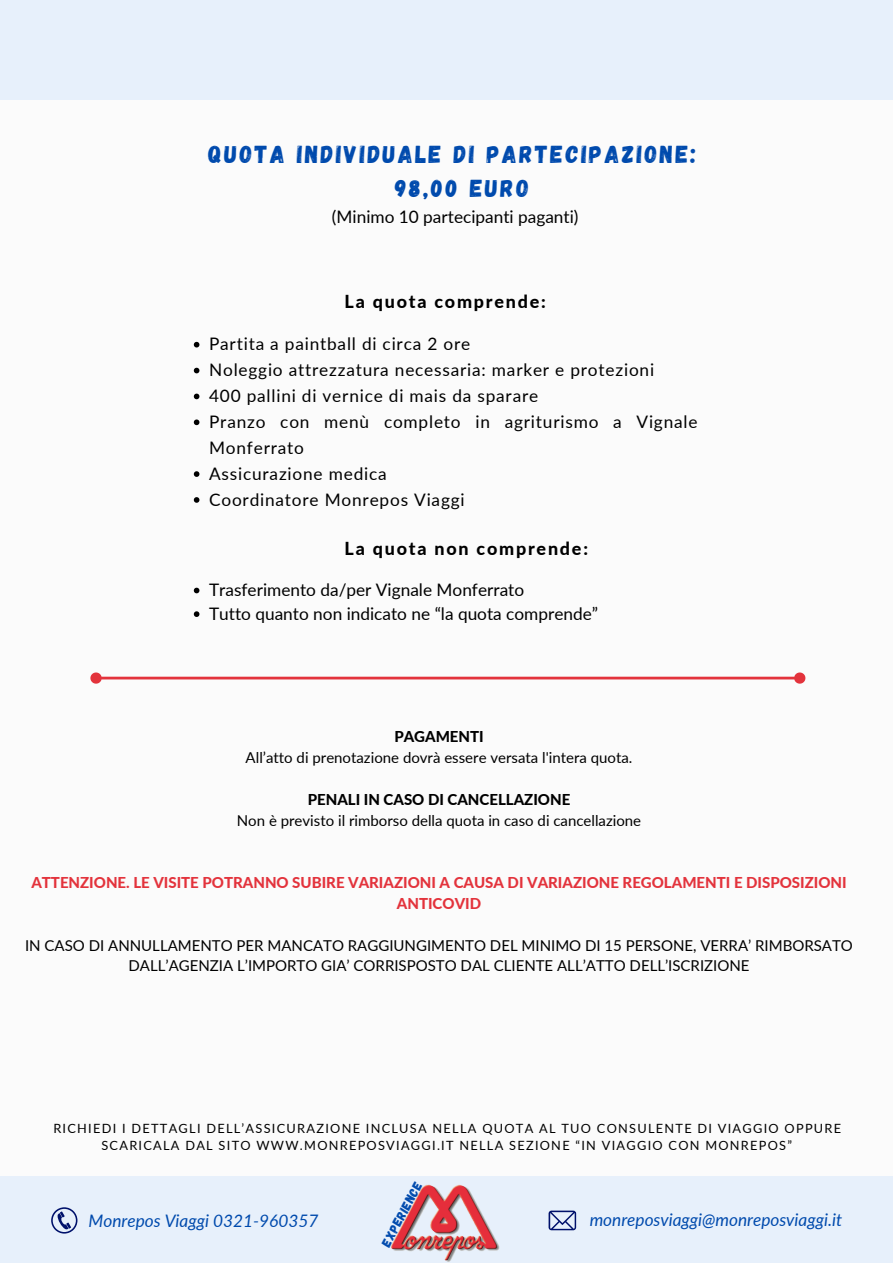
<style>
.page{position:relative;width:893px;height:1263px;background:#fbfbfb}
.page>*{position:absolute;margin:0;border:0;box-sizing:border-box;transform-origin:0 0}
.t1{font:24.53px/34.3px "Gagalin";letter-spacing:.1em;color:#004aad}
.t2{font:800 17.92px "Lato";letter-spacing:.1em;color:#000}
.t3{font:17.25px/25.9px "Lato";letter-spacing:.045em;color:#000}
.t4{font:17.25px "Lato";color:#000}
.t5{font:italic 17.25px "Lato";color:#004aad}
.t6{font:15px/20.9px "Lato";color:#000;text-align:center}
.t7{font:800 15px/20.9px "Lato";color:#e3333c;text-align:center}
.t8{font:800 15px "Lato";color:#000}
.t9{font:12.98px "Gagalin";color:#004aad}
.t10{font:12.75px/17.4px "Lato";letter-spacing:.1em;color:#000;text-align:center}
</style>
<div class="page">
<hr style="left:102px;top:677px;width:692px;height:2px;background:#e3333c">
<svg style="left:90px;top:672px;width:14px;height:12px"></svg>
<svg style="left:792px;top:672px;width:14px;height:12px"></svg>
<div style="left:0;top:1176px;width:893px;height:87px;background:#e7f0fb"></div>
<div style="left:0;top:0;width:893px;height:100px;background:#e7f0fb"></div>
<svg style="left:51px;top:1207px;width:26px;height:26px"></svg>
<svg style="left:548px;top:1210px;width:28px;height:20px"></svg>
<img style="left:391px;top:1184px;width:109px;height:78px">
<svg style="left:194px;top:342px;width:5px;height:5px"></svg>
<svg style="left:194px;top:368px;width:5px;height:5px"></svg>
<svg style="left:194px;top:394px;width:5px;height:5px"></svg>
<svg style="left:194px;top:419px;width:5px;height:6px"></svg>
<svg style="left:194px;top:471px;width:5px;height:6px"></svg>
<svg style="left:194px;top:497px;width:5px;height:6px"></svg>
<svg style="left:194px;top:588px;width:5px;height:5px"></svg>
<svg style="left:194px;top:611px;width:5px;height:6px"></svg>
<p class="t1" style="left:395px;top:136px;width:302px;text-indent:-187px">QUOTA INDIVIDUALE DI PARTECIPAZIONE:<br>98,00 EURO</p>
<p class="t4" style="left:332px;top:206px;width:248px">(Minimo 10 partecipanti paganti)</p>
<p class="t2" style="left:344px;top:291px;width:203px">La quota comprende:</p>
<p class="t3" style="left:209px;top:331px;width:263px">Partita a paintball di circa 2 ore</p>
<p class="t3" style="left:209px;top:357px;width:446px">Noleggio attrezzatura necessaria: marker e protezioni</p>
<p class="t3" style="left:209px;top:382px;width:331px">400 pallini di vernice di mais da sparare</p>
<p class="t3" style="left:209px;top:408px;width:490px">Pranzo con menù completo in agriturismo a Vignale<br>Monferrato</p>
<p class="t3" style="left:209px;top:460px;width:179px">Assicurazione medica</p>
<p class="t3" style="left:209px;top:486px;width:257px">Coordinatore Monrepos Viaggi</p>
<p class="t2" style="left:344px;top:537px;width:245px">La quota non comprende:</p>
<p class="t4" style="left:209px;top:579px;width:317px">Trasferimento da/per Vignale Monferrato</p>
<p class="t4" style="left:209px;top:603px;width:390px">Tutto quanto non indicato ne “la quota comprende”</p>
<p class="t8" style="left:394px;top:728px;width:91px">PAGAMENTI</p>
<p class="t6" style="left:246px;top:747px;width:388px">All’atto di prenotazione dovrà essere versata l'intera quota.</p>
<p class="t8" style="left:308px;top:790px;width:264px">PENALI IN CASO DI CANCELLAZIONE</p>
<p class="t6" style="left:237px;top:809px;width:406px">Non è previsto il rimborso della quota in caso di cancellazione</p>
<p class="t7" style="left:31px;top:872px;width:817px">ATTENZIONE. LE VISITE POTRANNO SUBIRE VARIAZIONI A CAUSA DI VARIAZIONE REGOLAMENTI E DISPOSIZIONI<br>ANTICOVID</p>
<p class="t6" style="left:25px;top:934px;width:829px">IN CASO DI ANNULLAMENTO PER MANCATO RAGGIUNGIMENTO DEL MINIMO DI 15 PERSONE, VERRA’ RIMBORSATO<br>DALL’AGENZIA L’IMPORTO GIA’ CORRISPOSTO DAL CLIENTE ALL’ATTO DELL’ISCRIZIONE</p>
<p class="t10" style="left:53px;top:1119px;width:789px">RICHIEDI I DETTAGLI DELL’ASSICURAZIONE INCLUSA NELLA QUOTA AL TUO CONSULENTE DI VIAGGIO OPPURE<br>SCARICALA DAL SITO WWW.MONREPOSVIAGGI.IT NELLA SEZIONE “IN VIAGGIO CON MONREPOS”</p>
<p class="t5" style="left:89px;top:1209px;width:231px">Monrepos Viaggi 0321-960357</p>
<p class="t9" style="left:378px;top:1241px;width:73px;rotate:-62deg">EXPERIENCE</p>
<p class="t5" style="left:590px;top:1209px;width:254px">monreposviaggi@monreposviaggi.it</p>
</div>
